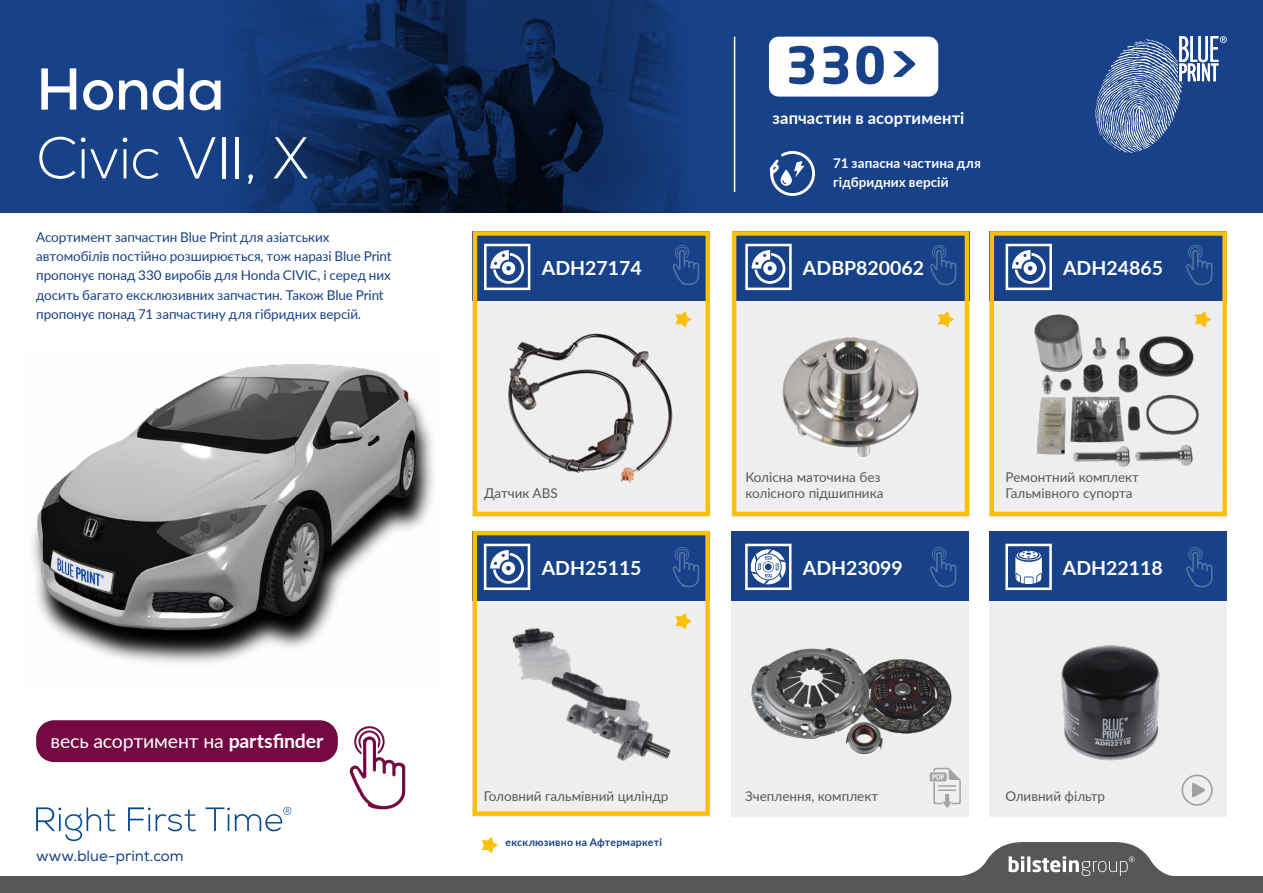
<style>
.page{position:relative;width:1263px;height:893px;background:#fff}
.page>*{position:absolute;margin:0;border:0;box-sizing:border-box;transform-origin:0 0}
.t1{font:300 58.95px "Nexa";letter-spacing:-.02em;color:#fff}
.t2{font:700 58.95px "Nexa";letter-spacing:-.01em;color:#fff}
.t3{font:700 50.7px "Neo Sans Pro";color:#174188}
.t4{font:700 19.5px "Lato";color:#fff}
.t5{font:19.5px "Lato";letter-spacing:-.01em;color:#fff}
.t6{font:700 16.5px "Lato";letter-spacing:.005em;color:#fff}
.t7{font:15px "Nexa";color:#174188}
.t8{font:13.5px/19.2px "Lato";letter-spacing:-.005em;color:#174188}
.t9{font:13.5px/16.2px "Lato";color:#575756}
.t10{font:700 13.5px/19.2px "Lato";letter-spacing:.005em;color:#fff}
.t11{font:700 10.5px "Lato";letter-spacing:.025em;color:#174188}
.s1{font-weight:700}
</style>
<div class="page">
<svg style="left:36px;top:807px;width:80px;height:34px"></svg>
<svg style="left:128px;top:807px;width:68px;height:24px"></svg>
<svg style="left:206px;top:807px;width:85px;height:24px"></svg>
<div style="left:0;top:876px;width:1263px;height:17px;background:#575756"></div>
<svg style="left:481px;top:842px;width:692px;height:35px"></svg>
<svg style="left:1009px;top:856px;width:125px;height:20px"></svg>
<svg style="left:0;top:0;width:1263px;height:213px;background:#133774"></svg>
<svg style="left:1095px;top:36px;width:132px;height:117px;background:#5171a6"></svg>
<hr style="left:734px;top:37px;width:1px;height:155px;background:#fff">
<svg style="left:482px;top:837px;width:16px;height:16px"></svg>
<div style="left:36px;top:720px;width:302px;height:42px;background:#730842;border-radius:18px"></div>
<svg style="left:349px;top:726px;width:56px;height:83px"></svg>
<div style="left:732px;top:531px;width:237px;height:286px;background:#f0eff0"></div>
<div style="left:732px;top:531px;width:237px;height:70px;background:#174188"></div>
<div style="left:472px;top:531px;width:238px;height:286px;background:#f0eff0"></div>
<div style="left:472px;top:531px;width:238px;height:70px;background:#174188"></div>
<div style="left:732px;top:231px;width:237px;height:286px;background:#f0eff0"></div>
<div style="left:473px;top:231px;width:237px;height:286px;background:#f0eff0"></div>
<div style="left:473px;top:231px;width:237px;height:70px;background:#174188"></div>
<div style="left:732px;top:231px;width:237px;height:70px;background:#174188"></div>
<div style="left:990px;top:231px;width:237px;height:286px;background:#f0eff0"></div>
<div style="left:989px;top:531px;width:238px;height:286px;background:#f0eff0"></div>
<svg style="left:484px;top:544px;width:46px;height:46px"></svg>
<svg style="left:745px;top:244px;width:47px;height:46px"></svg>
<div style="left:990px;top:231px;width:237px;height:70px;background:#174188"></div>
<div style="left:989px;top:531px;width:238px;height:70px;background:#174188"></div>
<svg style="left:672px;top:245px;width:27px;height:40px"></svg>
<svg style="left:672px;top:547px;width:27px;height:40px"></svg>
<svg style="left:930px;top:245px;width:26px;height:40px"></svg>
<svg style="left:930px;top:547px;width:26px;height:40px"></svg>
<svg style="left:1186px;top:245px;width:26px;height:40px"></svg>
<svg style="left:1186px;top:547px;width:26px;height:40px"></svg>
<svg style="left:938px;top:311px;width:16px;height:17px"></svg>
<svg style="left:675px;top:311px;width:17px;height:17px"></svg>
<img style="left:512px;top:627px;width:159px;height:134px">
<img style="left:1034px;top:314px;width:178px;height:153px">
<svg style="left:1005px;top:544px;width:47px;height:46px"></svg>
<svg style="left:745px;top:544px;width:46px;height:46px"></svg>
<svg style="left:1005px;top:244px;width:47px;height:46px"></svg>
<svg style="left:484px;top:244px;width:46px;height:46px"></svg>
<div style="left:769px;top:37px;width:169px;height:60px;background:#fff;border-radius:10px"></div>
<img style="left:508px;top:333px;width:165px;height:150px">
<img style="left:782px;top:337px;width:137px;height:119px">
<img style="left:1061px;top:645px;width:99px;height:116px">
<img style="left:751px;top:648px;width:201px;height:132px">
<div style="left:473px;top:231px;width:237px;height:285px;border:4px solid #fcc00c"></div>
<div style="left:732px;top:231px;width:237px;height:285px;border:4px solid #fcc00c"></div>
<svg style="left:930px;top:768px;width:31px;height:40px"></svg>
<img style="left:32px;top:364px;width:401px;height:299px">
<div style="left:989px;top:231px;width:238px;height:285px;border:4px solid #fcc00c"></div>
<div style="left:472px;top:531px;width:238px;height:285px;border:4px solid #fcc00c"></div>
<svg style="left:675px;top:613px;width:17px;height:16px"></svg>
<svg style="left:1195px;top:311px;width:16px;height:17px"></svg>
<svg style="left:1181px;top:774px;width:32px;height:32px"></svg>
<svg style="left:770px;top:151px;width:45px;height:45px"></svg>
<h1 class="t2" style="left:36px;top:51px;width:190px">Honda</h1>
<h1 class="t1" style="left:36px;top:123px;width:274px">Civic VII, X</h1>
<p class="t8" style="left:36px;top:227px;width:357px">Асортимент запчастин Blue Print для азіатських автомобілів постійно розширюється, тож наразі Blue Print пропонує понад 330 виробів для Honda CIVIC, і серед них досить багато ексклюзивних запчастин. Також Blue Print пропонує понад 71 запчастину для гібридних версій.</p>
<h3 class="t5" style="left:51px;top:727px;width:274px">весь асортимент на <span class="s1">partsfinder</span></h3>
<p class="t7" style="left:36px;top:847px;width:149px">www.blue-print.com</p>
<h2 class="t3" style="left:785px;top:33px;width:137px">330&gt;</h2>
<p class="t6" style="left:772px;top:106px;width:193px">запчастин в асортименті</p>
<p class="t10" style="left:833px;top:153px;width:149px">71 запасна частина для гідбридних версій</p>
<h3 class="t4" style="left:542px;top:253px;width:101px">ADH27174</h3>
<h3 class="t4" style="left:803px;top:253px;width:123px">ADBP820062</h3>
<h3 class="t4" style="left:1063px;top:253px;width:101px">ADH24865</h3>
<p class="t9" style="left:484px;top:484px;width:75px">Датчик ABS</p>
<h3 class="t4" style="left:542px;top:553px;width:101px">ADH25115</h3>
<p class="t9" style="left:745px;top:468px;width:140px">Колісна маточина без колісного підшипника</p>
<h3 class="t4" style="left:803px;top:553px;width:101px">ADH23099</h3>
<p class="t9" style="left:1005px;top:468px;width:135px">Ремонтний комплект<br>Гальмівного супорта</p>
<h3 class="t4" style="left:1063px;top:553px;width:101px">ADH22118</h3>
<p class="t9" style="left:484px;top:787px;width:186px">Головний гальмівний циліндр</p>
<p class="t11" style="left:506px;top:835px;width:158px">ексклюзивно на Афтермаркеті</p>
<p class="t9" style="left:745px;top:787px;width:135px">Зчеплення, комплект</p>
<p class="t9" style="left:1005px;top:787px;width:101px">Оливний фільтр</p>
</div>
